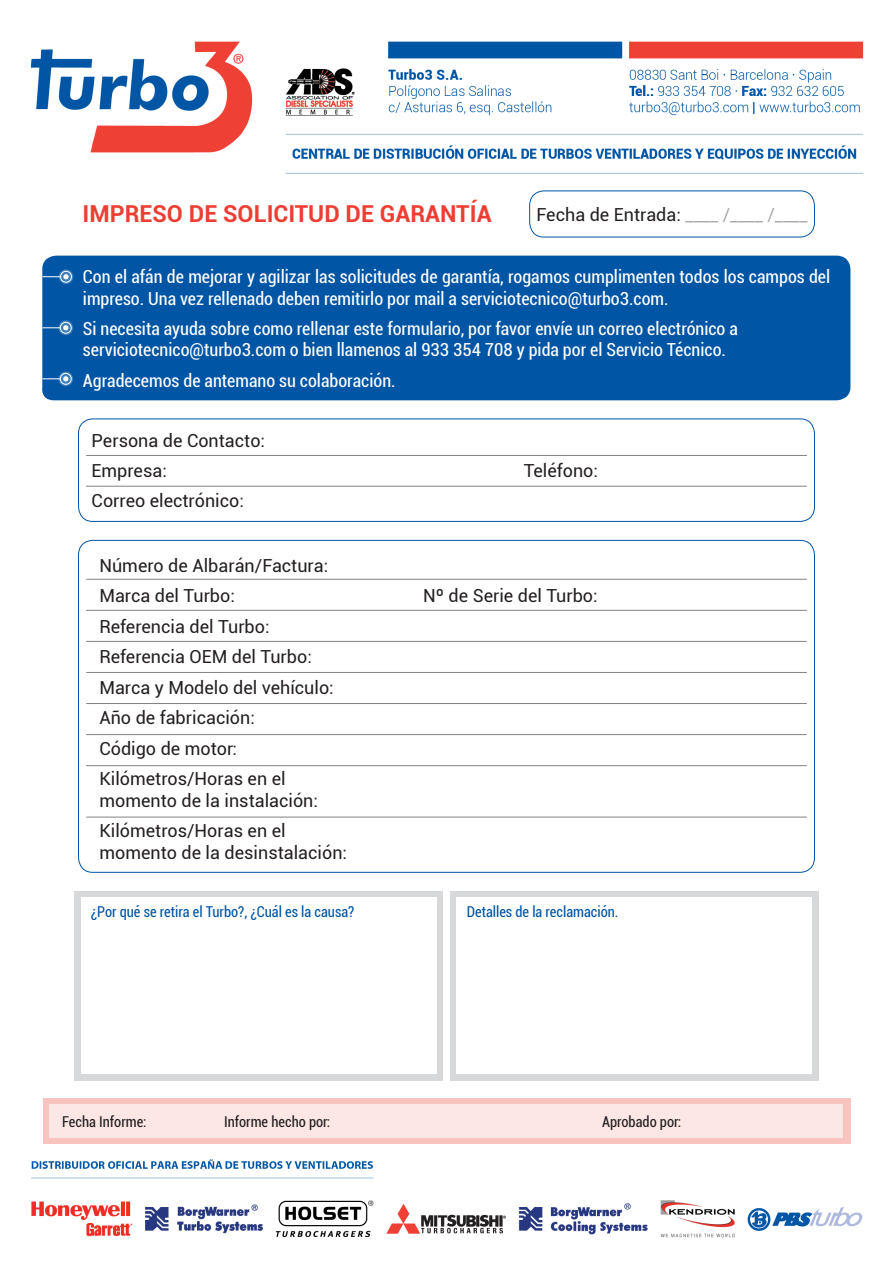
<style>
.page{position:relative;width:893px;height:1263px;background:#fff}
.page>*{position:absolute;margin:0;border:0;box-sizing:border-box;transform-origin:0 0}
.t1{font:700 23.4px "Roboto";color:#ee3e34}
.t2{font:condensed 18px/21.6px "Roboto";color:#fff}
.t3{font:18px "Roboto";color:#231f20}
.t4{font:condensed 15px "Roboto";color:#0155a5;scale:.96 1}
.t5{font:condensed 15px "Roboto";color:#231f20;scale:.96 1}
.s1{color:#a8a9ad}
</style>
<div class="page">
<img style="left:31px;top:41px;width:833px;height:1197px">
<div style="left:40px;top:256px;width:810px;height:144px;background:#0155a5"></div>
<svg style="left:43px;top:274px;width:16px;height:5px"></svg>
<svg style="left:59px;top:269px;width:14px;height:15px"></svg>
<svg style="left:43px;top:325px;width:15px;height:5px"></svg>
<svg style="left:58px;top:320px;width:15px;height:15px"></svg>
<svg style="left:43px;top:376px;width:15px;height:5px"></svg>
<svg style="left:58px;top:371px;width:15px;height:15px"></svg>
<div style="left:74px;top:891px;width:369px;height:189px;background:#d7d8d9"></div>
<div style="left:81px;top:897px;width:355px;height:177px;background:#fff"></div>
<div style="left:450px;top:891px;width:369px;height:189px;background:#d7d8d9"></div>
<div style="left:457px;top:897px;width:355px;height:177px;background:#fff"></div>
<div style="left:529px;top:191px;width:286px;height:46px;border:1px solid #0155a5;border-radius:14px"></div>
<div style="left:78px;top:418px;width:737px;height:104px;border:1px solid #0155a5;border-radius:14px"></div>
<hr style="left:86px;top:455px;width:720px;height:1px;background:#808285">
<hr style="left:86px;top:486px;width:720px;height:1px;background:#808285">
<div style="left:43px;top:1099px;width:807px;height:45px;background:#f9c3c0"></div>
<div style="left:50px;top:1104px;width:793px;height:34px;background:#fce7e5"></div>
<hr style="left:86px;top:579px;width:720px;height:1px;background:#808285">
<hr style="left:86px;top:817px;width:720px;height:1px;background:#808285">
<hr style="left:86px;top:641px;width:720px;height:1px;background:#808285">
<hr style="left:86px;top:734px;width:720px;height:1px;background:#808285">
<hr style="left:86px;top:610px;width:720px;height:1px;background:#808285">
<hr style="left:86px;top:703px;width:720px;height:1px;background:#808285">
<hr style="left:86px;top:672px;width:720px;height:1px;background:#808285">
<hr style="left:86px;top:765px;width:720px;height:1px;background:#808285">
<p class="t1" style="left:83px;top:197px;width:410px">IMPRESO DE SOLICITUD DE GARANTÍA</p>
<p class="t3" style="left:537px;top:202px;width:273px">Fecha de Entrada: <span class="s1">____ /____ /____</span></p>
<p class="t2" style="left:83px;top:265px;width:749px">Con el afán de mejorar y agilizar las solicitudes de garantía, rogamos cumplimenten todos los campos del impreso. Una vez rellenado deben remitirlo por mail a serviciotecnico@turbo3.com.</p>
<p class="t2" style="left:83px;top:317px;width:656px">Si necesita ayuda sobre como rellenar este formulario, por favor envíe un correo electrónico a serviciotecnico@turbo3.com o bien llamenos al 933 354 708 y pida por el Servicio Técnico.</p>
<p class="t2" style="left:83px;top:369px;width:314px">Agradecemos de antemano su colaboración.</p>
<p class="t3" style="left:92px;top:428px;width:175px">Persona de Contacto:</p>
<p class="t3" style="left:92px;top:458px;width:77px">Empresa:</p>
<p class="t3" style="left:524px;top:458px;width:76px">Teléfono:</p>
<p class="t3" style="left:92px;top:488px;width:154px">Correo electrónico:</p>
<p class="t3" style="left:99px;top:553px;width:230px">Número de Albarán/Factura:</p>
<p class="t3" style="left:99px;top:583px;width:137px">Marca del Turbo:</p>
<p class="t3" style="left:423px;top:583px;width:176px">Nº de Serie del Turbo:</p>
<p class="t3" style="left:99px;top:614px;width:172px">Referencia del Turbo:</p>
<p class="t3" style="left:99px;top:644px;width:214px">Referencia OEM del Turbo:</p>
<p class="t3" style="left:99px;top:675px;width:236px">Marca y Modelo del vehículo:</p>
<p class="t3" style="left:99px;top:705px;width:157px">Año de fabricación:</p>
<p class="t3" style="left:99px;top:736px;width:139px">Código de motor:</p>
<p class="t3" style="left:99px;top:766px;width:188px">Kilómetros/Horas en el</p>
<p class="t3" style="left:99px;top:788px;width:220px">momento de la instalación:</p>
<p class="t3" style="left:99px;top:818px;width:188px">Kilómetros/Horas en el</p>
<p class="t3" style="left:99px;top:840px;width:249px">momento de la desinstalación:</p>
<p class="t4" style="left:91px;top:901px;width:276px">¿Por qué se retira el Turbo?, ¿Cuál es la causa?</p>
<p class="t4" style="left:467px;top:901px;width:160px">Detalles de la reclamación.</p>
<p class="t5" style="left:62px;top:1111px;width:90px">Fecha Informe:</p>
<p class="t5" style="left:224px;top:1111px;width:112px">Informe hecho por:</p>
<p class="t5" style="left:602px;top:1111px;width:84px">Aprobado por:</p>
</div>
